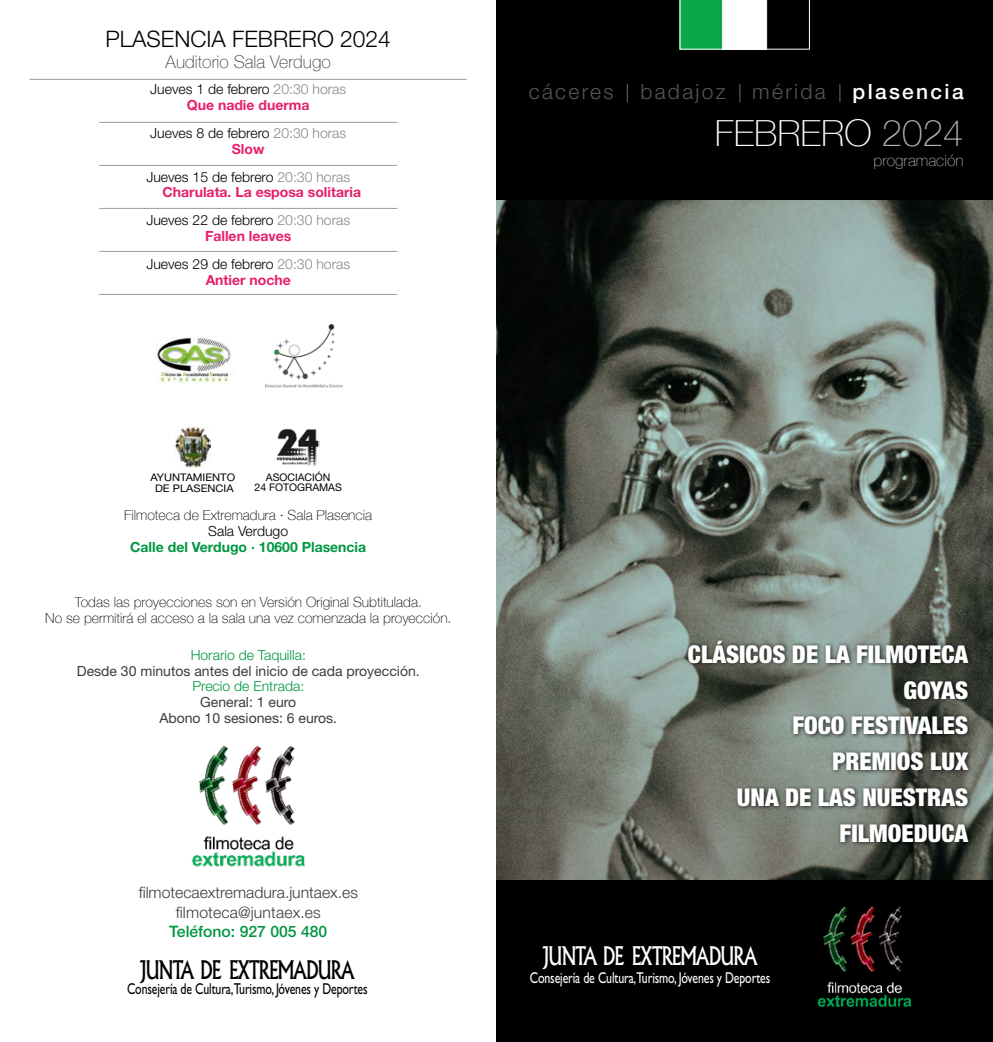
<style>
.page{position:relative;width:993px;height:1042px;background:#fff}
.page>*{position:absolute;margin:0;border:0;box-sizing:border-box;transform-origin:0 0}
.t1{font:100 36.75px "Helvetica Neue LT";color:#fff}
.t2{font:900 condensed 24.5px/35.9px "Helvetica Neue";color:#fff;text-align:right}
.t3{font:500 24.5px "Albertus";letter-spacing:-.08em;color:#fff;scale:.75 1}
.t4{font:500 24.5px "Albertus";letter-spacing:-.08em;color:#000;scale:.75 1}
.t5{font:300 22.75px "Helvetica Neue";color:#000}
.t6{font:300 21px "Helvetica Neue";letter-spacing:.11em;color:#575756}
.t7{font:500 21px "Helvetica Neue";letter-spacing:.11em;color:#fff}
.t8{font:100 17.5px "Helvetica Neue LT";color:#3c3c3b}
.t9{font:300 15.75px/19.2px "Helvetica Neue";color:#3c3c3b;text-align:center}
.t10{font:15.75px "Gill Sans Std";letter-spacing:-.01em;color:#fff;scale:.75 1}
.t11{font:15.75px "Gill Sans Std";letter-spacing:-.01em;color:#000;scale:.75 1}
.t12{font:500 15.75px "Helvetica Neue";color:#009641}
.t13{font:100 15.75px "Helvetica Neue LT";color:#b3b2b2}
.t14{font:300 14px/15.8px "Helvetica Neue";color:#000;text-align:center}
.t15{font:100 14px/15.8px "Helvetica Neue LT";color:#000;text-align:center}
.t16{font:14px/15.8px "Helvetica Neue";color:#3c3c3b;text-align:center}
.t17{font:700 14px/15.8px "Helvetica Neue";color:#e61f6c}
.t18{font:300 14px "Helvetica Neue";color:#009641}
.t19{font:700 14px "Helvetica Neue";color:#009641}
.t20{font:10.5px/10.5px "Helvetica Neue";color:#000;text-align:center;scale:1.06 1}
.t21{font:10.5px/10.5px "Helvetica Neue";color:#000;text-align:center}
.s1{color:#878787}
.s2{font-weight:700;color:#e61f6c}
.s3{font-weight:300;color:#000}
.s4{font-weight:300;color:#878787}
.s5{color:#b3b2b2}
</style>
<div class="page">
<div style="left:496px;top:0;width:496px;height:1042px;background:#000"></div>
<img style="left:496px;top:201px;width:496px;height:678px">
<svg style="left:626px;top:84px;width:1px;height:18px"></svg>
<svg style="left:739px;top:84px;width:1px;height:18px"></svg>
<svg style="left:839px;top:84px;width:1px;height:18px"></svg>
<img style="left:192px;top:745px;width:113px;height:122px">
<hr style="left:99px;top:122px;width:298px;height:1px;background:#9d9d9c">
<hr style="left:30px;top:79px;width:436px;height:1px;background:#9d9d9c">
<img style="left:175px;top:427px;width:35px;height:41px">
<img style="left:276px;top:428px;width:44px;height:38px">
<hr style="left:99px;top:165px;width:298px;height:1px;background:#9d9d9c">
<hr style="left:99px;top:208px;width:298px;height:1px;background:#9d9d9c">
<hr style="left:99px;top:251px;width:298px;height:1px;background:#9d9d9c">
<hr style="left:99px;top:294px;width:298px;height:1px;background:#9d9d9c">
<div style="left:684px;top:636px;width:289px;height:212px;background:#000;opacity:.75"></div>
<img style="left:157px;top:337px;width:74px;height:47px">
<img style="left:266px;top:325px;width:76px;height:62px">
<svg style="left:679px;top:0;width:130px;height:50px"></svg>
<img style="left:817px;top:906px;width:95px;height:101px">
<h3 class="t5" style="left:106px;top:20px;width:286px">PLASENCIA FEBRERO 2024</h3>
<p class="t8" style="left:165px;top:52px;width:167px">Auditorio Sala Verdugo</p>
<p class="t14" style="left:150px;top:80px;width:197px">Jueves 1 de febrero <span class="s1">20:30 horas<br></span><span class="s2">Que nadie duerma</span></p>
<p class="t14" style="left:150px;top:124px;width:197px">Jueves 8 de febrero <span class="s1">20:30 horas<br></span><span class="s2">Slow</span></p>
<p class="t17" style="left:162px;top:169px;width:200px;text-indent:-16px"><span class="s3">Jueves 15 de febrero</span> <span class="s4">20:30 horas<br></span>Charulata. La esposa solitaria</p>
<p class="t14" style="left:146px;top:212px;width:205px">Jueves 22 de febrero <span class="s1">20:30 horas<br></span><span class="s2">Fallen leaves</span></p>
<p class="t14" style="left:146px;top:255px;width:205px">Jueves 29 de febrero <span class="s1">20:30 horas<br></span><span class="s2">Antier noche</span></p>
<p class="t20" style="left:150px;top:473px;width:81px">AYUNTAMIENTO<br>DE PLASENCIA</p>
<p class="t21" style="left:254px;top:472px;width:89px">ASOCIACIÓN<br>24 FOTOGRAMAS</p>
<p class="t15" style="left:124px;top:507px;width:249px">Filmoteca de Extremadura · Sala Plasencia</p>
<p class="t14" style="left:208px;top:522px;width:81px">Sala Verdugo</p>
<p class="t19" style="left:130px;top:535px;width:237px">Calle del Verdugo · 10600 Plasencia</p>
<p class="t15" style="left:45px;top:594px;width:407px">Todas las proyecciones son en Versión Original Subtitulada.<br>No se permitirá el acceso a la sala una vez comenzada la proyección.</p>
<p class="t18" style="left:191px;top:643px;width:117px">Horario de Taquilla:</p>
<p class="t16" style="left:77px;top:663px;width:344px">Desde 30 minutos antes del inicio de cada proyección.</p>
<p class="t18" style="left:192px;top:675px;width:113px">Precio de Entrada:</p>
<p class="t16" style="left:159px;top:695px;width:179px">General: 1 euro<br>Abono 10 sesiones: 6 euros.</p>
<p class="t9" style="left:139px;top:882px;width:221px">filmotecaextremadura.juntaex.es filmoteca@juntaex.es</p>
<p class="t12" style="left:169px;top:918px;width:159px">Teléfono: 927 005 480</p>
<h2 class="t4" style="left:139px;top:954px;width:289px">JUNTA DE EXTREMADURA</h2>
<p class="t11" style="left:127px;top:980px;width:322px">Consejería de Cultura,Turismo, Jóvenes y Deportes</p>
<h3 class="t6" style="left:528px;top:75px;width:86px">cáceres</h3>
<h3 class="t6" style="left:640px;top:75px;width:87px">badajoz</h3>
<h3 class="t6" style="left:752px;top:75px;width:75px">mérida</h3>
<h3 class="t7" style="left:852px;top:75px;width:113px">plasencia</h3>
<h1 class="t1" style="left:714px;top:112px;width:250px">FEBRERO <span class="s5">2024</span></h1>
<p class="t13" style="left:873px;top:152px;width:92px">programación</p>
<h2 class="t2" style="left:687px;top:634px;width:282px">CLÁSICOS DE LA FILMOTECA<br>GOYAS<br>FOCO FESTIVALES<br>PREMIOS LUX<br>UNA DE LAS NUESTRAS<br>FILMOEDUCA</h2>
<h2 class="t3" style="left:542px;top:941px;width:289px">JUNTA DE EXTREMADURA</h2>
<p class="t10" style="left:529px;top:968px;width:322px">Consejería de Cultura,Turismo, Jóvenes y Deportes</p>
</div>
